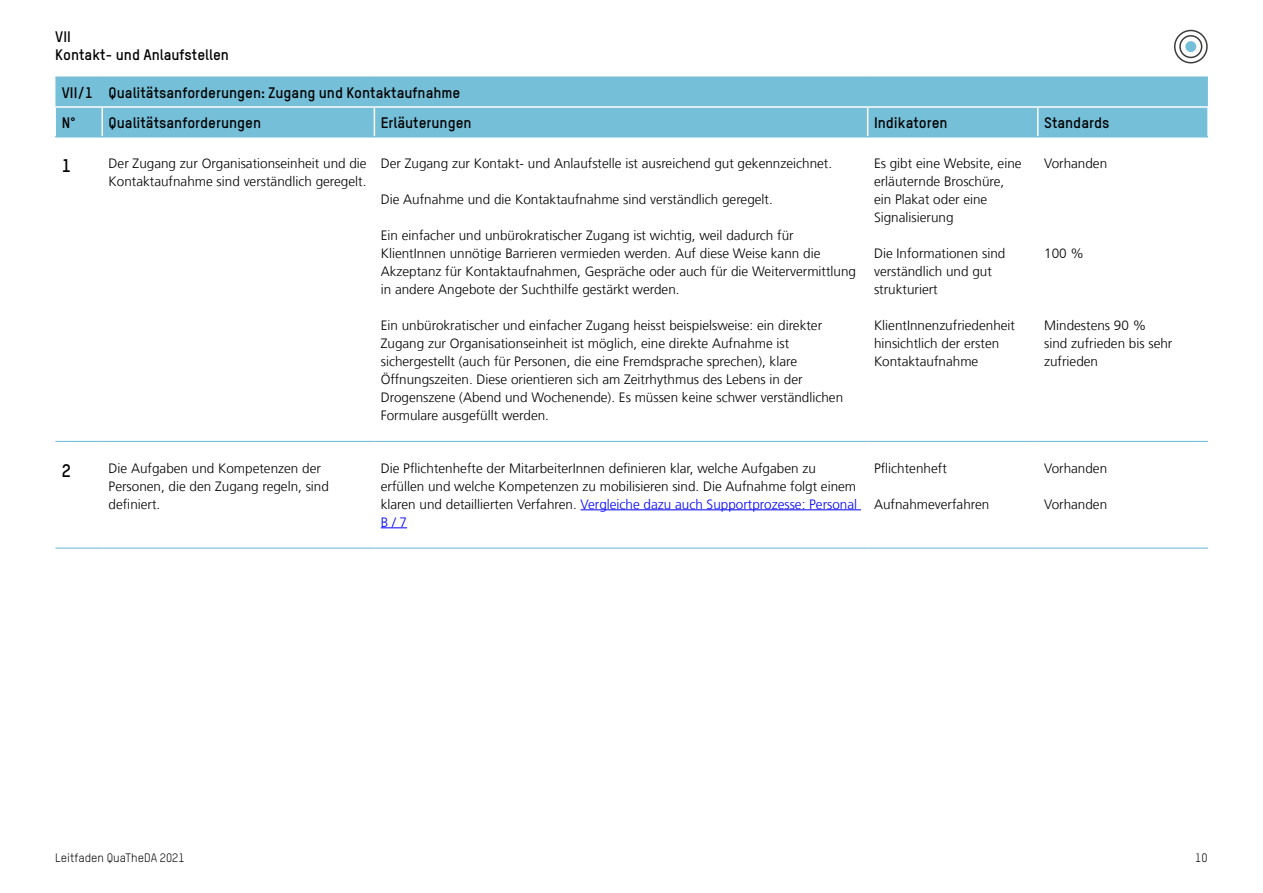
<style>
.page{position:relative;width:1263px;height:893px;background:#fff}
.page>*{position:absolute;margin:0;border:0;box-sizing:border-box;transform-origin:0 0}
.t1{font:700 18px "TSTAR";color:#000}
.t2{font:700 15px/18px "TSTAR";color:#000}
.t3{font:300 13.5px/18px "Frutiger LT Com";color:#000}
.t4{font:12px "TSTAR";color:#000}
.s1{color:#00f}
</style>
<div class="page">
<div style="left:1185px;top:41px;width:11px;height:11px;background:#75bfd8;border-radius:50%"></div>
<div style="left:1179px;top:35px;width:23px;height:23px;border:1px solid #3c3c3b;border-radius:50%"></div>
<div style="left:1174px;top:30px;width:34px;height:33px;border:1px solid #3c3c3b;border-radius:50%"></div>
<div style="left:55px;top:78px;width:1153px;height:58px;background:#75bfd8"></div>
<svg style="left:55px;top:108px;width:1px;height:28px"></svg>
<svg style="left:1207px;top:108px;width:1px;height:28px"></svg>
<hr style="left:55px;top:106px;width:47px;height:2px;background:#fff">
<hr style="left:102px;top:106px;width:272px;height:2px;background:#fff">
<hr style="left:101px;top:108px;width:2px;height:28px;background:#fff">
<hr style="left:374px;top:106px;width:494px;height:2px;background:#fff">
<svg style="left:374px;top:108px;width:1px;height:28px"></svg>
<hr style="left:868px;top:106px;width:170px;height:2px;background:#fff">
<svg style="left:867px;top:108px;width:1px;height:28px"></svg>
<hr style="left:1038px;top:106px;width:170px;height:2px;background:#fff">
<svg style="left:1037px;top:108px;width:1px;height:28px"></svg>
<hr style="left:55px;top:76px;width:47px;height:2px;background:#75bfd8">
<hr style="left:102px;top:76px;width:272px;height:2px;background:#75bfd8">
<hr style="left:374px;top:76px;width:494px;height:2px;background:#75bfd8">
<hr style="left:868px;top:76px;width:170px;height:2px;background:#75bfd8">
<hr style="left:1038px;top:76px;width:170px;height:2px;background:#75bfd8">
<hr style="left:55px;top:136px;width:47px;height:2px;background:#75bfd8">
<hr style="left:102px;top:136px;width:272px;height:2px;background:#75bfd8">
<hr style="left:374px;top:136px;width:494px;height:2px;background:#75bfd8">
<hr style="left:868px;top:136px;width:170px;height:2px;background:#75bfd8">
<hr style="left:1038px;top:136px;width:170px;height:2px;background:#75bfd8">
<hr style="left:55px;top:441px;width:47px;height:1px;background:#75bfd8">
<hr style="left:102px;top:441px;width:272px;height:1px;background:#75bfd8">
<hr style="left:55px;top:547px;width:47px;height:2px;background:#75bfd8">
<hr style="left:102px;top:547px;width:272px;height:2px;background:#75bfd8">
<hr style="left:374px;top:441px;width:494px;height:1px;background:#75bfd8">
<hr style="left:868px;top:441px;width:170px;height:1px;background:#75bfd8">
<hr style="left:1038px;top:441px;width:170px;height:1px;background:#75bfd8">
<hr style="left:374px;top:547px;width:494px;height:2px;background:#75bfd8">
<hr style="left:868px;top:547px;width:170px;height:2px;background:#75bfd8">
<hr style="left:1038px;top:547px;width:170px;height:2px;background:#75bfd8">
<hr style="left:581px;top:509px;width:280px;height:1px;background:#00f">
<svg style="left:381px;top:527px;width:26px;height:1px"></svg>
<p class="t2" style="left:55px;top:27px;width:175px">VII<br>Kontakt- und Anlaufstellen</p>
<p class="t2" style="left:62px;top:77px;width:400px;line-height:29.7px">VII/1 Qualitätsanforderungen: Zugang und Kontaktaufnahme<br>N°</p>
<p class="t2" style="left:109px;top:113px;width:154px">Qualitätsanforderungen</p>
<p class="t2" style="left:381px;top:113px;width:92px">Erläuterungen</p>
<p class="t2" style="left:874px;top:113px;width:75px">Indikatoren</p>
<p class="t2" style="left:1044px;top:113px;width:67px">Standards</p>
<h1 class="t1" style="left:62px;top:154px;width:11px">1</h1>
<p class="t3" style="left:109px;top:155px;width:260px">Der Zugang zur Organisationseinheit und die<br>Kontaktaufnahme sind verständlich geregelt.</p>
<p class="t3" style="left:381px;top:155px;width:453px">Der Zugang zur Kontakt- und Anlaufstelle ist ausreichend gut gekennzeichnet.</p>
<p class="t3" style="left:381px;top:191px;width:394px">Die Aufnahme und die Kontaktaufnahme sind verständlich geregelt.</p>
<p class="t3" style="left:381px;top:227px;width:477px">Ein einfacher und unbürokratischer Zugang ist wichtig, weil dadurch für KlientInnen unnötige Barrieren vermieden werden. Auf diese Weise kann die Akzeptanz für Kontaktaufnahmen, Gespräche oder auch für die Weitervermittlung in andere Angebote der Suchthilfe gestärkt werden.</p>
<p class="t3" style="left:381px;top:317px;width:464px">Ein unbürokratischer und einfacher Zugang heisst beispielsweise: ein direkter Zugang zur Organisationseinheit ist möglich, eine direkte Aufnahme ist sichergestellt (auch für Personen, die eine Fremdsprache sprechen), klare Öffnungszeiten. Diese orientieren sich am Zeitrhythmus des Lebens in der Drogenszene (Abend und Wochenende). Es müssen keine schwer verständlichen Formulare ausgefüllt werden.</p>
<p class="t3" style="left:874px;top:155px;width:149px">Es gibt eine Website, eine erläuternde Broschüre, ein Plakat oder eine<br>Signalisierung</p>
<p class="t3" style="left:874px;top:245px;width:133px">Die Informationen sind verständlich und gut strukturiert</p>
<p class="t3" style="left:874px;top:317px;width:143px">KlientInnenzufriedenheit hinsichtlich der ersten<br>Kontaktaufnahme</p>
<h1 class="t1" style="left:62px;top:459px;width:11px">2</h1>
<p class="t3" style="left:109px;top:459px;width:222px">Die Aufgaben und Kompetenzen der<br>Personen, die den Zugang regeln, sind definiert.</p>
<p class="t3" style="left:381px;top:459px;width:478px">Die Pflichtenhefte der MitarbeiterInnen definieren klar, welche Aufgaben zu erfüllen und welche Kompetenzen zu mobilisieren sind. Die Aufnahme folgt einem klaren und detaillierten Verfahren. <span class="s1">Vergleiche dazu auch Supportprozesse: Personal B / 7</span></p>
<p class="t3" style="left:874px;top:459px;width:74px">Pflichtenheft</p>
<p class="t3" style="left:874px;top:495px;width:117px">Aufnahmeverfahren</p>
<p class="t3" style="left:1044px;top:155px;width:65px">Vorhanden</p>
<p class="t3" style="left:1044px;top:245px;width:41px">100 %</p>
<p class="t3" style="left:1044px;top:317px;width:130px">Mindestens 90 % sind zufrieden bis sehr zufrieden</p>
<p class="t3" style="left:1044px;top:459px;width:65px">Vorhanden</p>
<p class="t3" style="left:1044px;top:495px;width:65px">Vorhanden</p>
<p class="t4" style="left:55px;top:850px;width:131px">Leitfaden QuaTheDA 2021</p>
<p class="t4" style="left:1195px;top:850px;width:14px">10</p>
</div>
